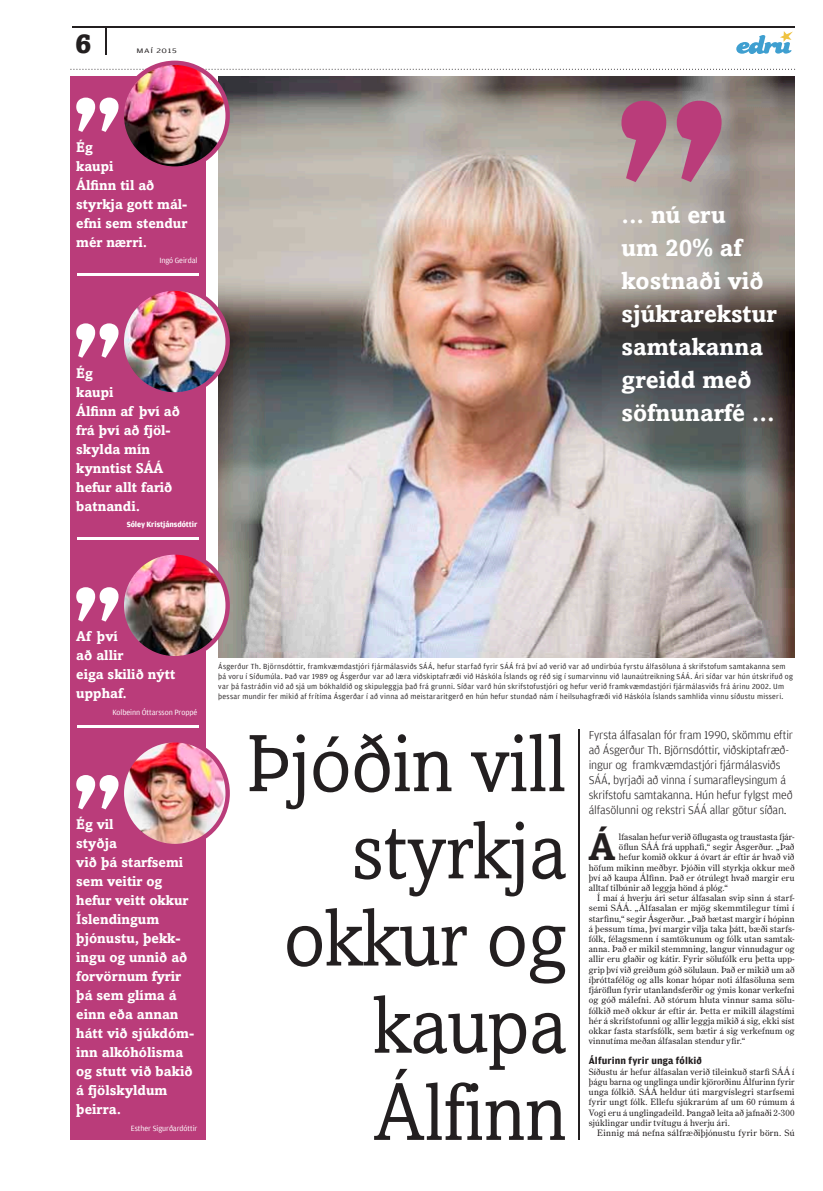
<style>
.page{position:relative;width:823px;height:1191px;background:#fff}
.page>*{position:absolute;margin:0;border:0;box-sizing:border-box;transform-origin:0 0}
.t1{font:81.6px/87.2px "Amasis MT Std";color:#231f20;text-align:right;scale:.93 1}
.t2{font:700 38.1px "Amasis MT Std";color:#231f20}
.t3{font:900 27.3px "Amasis MT Std";color:#231f20}
.t4{font:700 24.2px/32.9px "Amasis MT Std";color:#fff}
.t5{font:700 14px/19px "Amasis MT Std";color:#fff}
.t6{font:300 12px/15px "Amplitude";letter-spacing:-.015em;color:#231f20}
.t7{font:700 10px "Amplitude";letter-spacing:.01em;color:#231f20}
.t8{font:8.7px/10.2px "Century Old Style Std";letter-spacing:.025em;color:#231f20;text-align:justify}
.t9{font:8px "Amplitude";letter-spacing:-.01em;color:#fff}
.t10{font:700 8px "Amplitude";letter-spacing:-.01em;color:#fff}
.t11{font:7.8px/10px "Amplitude";letter-spacing:.03em;color:#231f20}
.t12{font:6.9px "Amplitude";letter-spacing:.065em;color:#231f20;scale:1.43 1}
</style>
<div class="page">
<hr style="left:72px;top:26px;width:722px;height:1px;background:#231f20">
<svg style="left:736px;top:31px;width:56px;height:23px"></svg>
<svg style="left:105px;top:27px;width:1px;height:27px"></svg>
<img style="left:218px;top:182px;width:576px;height:475px">
<hr style="left:578px;top:729px;width:1px;height:410px;background:#231f20">
<div style="left:70px;top:77px;width:135px;height:1063px;background:#ba3c7a"></div>
<img style="left:76px;top:738px;width:154px;height:110px">
<img style="left:76px;top:286px;width:154px;height:110px">
<img style="left:76px;top:550px;width:154px;height:110px">
<hr style="left:77px;top:274px;width:121px;height:2px;background:#fff">
<hr style="left:77px;top:537px;width:121px;height:2px;background:#fff">
<hr style="left:77px;top:725px;width:121px;height:2px;background:#fff">
<svg style="left:70px;top:61px;width:724px;height:121px"></svg>
<h3 class="t3" style="left:75px;top:26px;width:18px">6</h3>
<p class="t12" style="left:136px;top:47px;width:30px">MAÍ 2015</p>
<h3 class="t5" style="left:76px;top:137px;width:113px">Ég<br>kaupi<br>Álfinn til að styrkja gott mál&shy;efni sem stendur mér nærri.</h3>
<p class="t9" style="left:159px;top:256px;width:39px">Ingó Geirdal</p>
<h3 class="t5" style="left:76px;top:363px;width:105px">Ég<br>kaupi<br>Álfinn af því að frá því að fjöl&shy;skylda mín kynntist SÁÁ hefur allt farið batnandi.</h3>
<p class="t10" style="left:127px;top:520px;width:72px">Sóley Kristjánsdóttir</p>
<h3 class="t4" style="left:621px;top:198px;width:156px">... nú eru<br>um 20% af kostnaði við sjúkrarekstur samtakanna greidd með söfnunarfé ...</h3>
<h3 class="t5" style="left:76px;top:627px;width:100px">Af því<br>að allir<br>eiga skilið nýtt upphaf.</h3>
<p class="t9" style="left:112px;top:707px;width:86px">Kolbeinn Óttarsson Proppé</p>
<h3 class="t5" style="left:76px;top:814px;width:119px">Ég vil<br>styðja<br>við þá starfsemi sem veitir og hefur veitt okkur<br>Íslendingum þjónustu, þekk&shy;ingu og unnið að forvörnum fyrir þá sem glíma á einn eða annan hátt við sjúkdóm&shy;inn alkóhólisma og stutt við bakið á fjölskyldum þeirra.</h3>
<p class="t9" style="left:131px;top:1123px;width:68px">Esther Sigurðardóttir</p>
<p class="t11" style="left:218px;top:661px;width:575px">Ásgerður Th. Björnsdóttir, framkvæmdastjóri fjármálasviðs SÁÁ, hefur starfað fyrir SÁÁ frá því að verið var að undirbúa fyrstu álfasöluna á skrifstofum samtakanna sem þá voru í Síðumúla. Það var 1989 og Ásgerður var að læra viðskiptafræði við Háskóla Íslands og réð sig í sumarvinnu við launaútreikning SÁÁ. Ári síðar var hún útskrifuð og var þá fastráðin við að sjá um bókhaldið og skipuleggja það frá grunni. Síðar varð hún skrifstofustjóri og hefur verið framkvæmdastjóri fjármálasviðs frá árinu 2002. Um þessar mundir fer mikið af frítíma Ásgerðar í að vinna að meistararitgerð en hún hefur stundað nám í heilsuhagfræði við Háskóla Íslands samhliða vinnu síðustu misseri.</p>
<h1 class="t1" style="left:246px;top:719px;width:345px">Þjóðin vill styrkja okkur og kaupa<br>Álfinn</h1>
<p class="t6" style="left:588px;top:728px;width:206px">Fyrsta álfasalan fór fram 1990, skömmu eftir að Ásgerður Th. Björnsdóttir, viðskiptafræð&shy;ingur og framkvæmdastjóri fjármálasviðs SÁÁ, byrjaði að vinna í sumarafleysingum á skrifstofu samtakanna. Hún hefur fylgst með álfasölunni og rekstri SÁÁ allar götur síðan.</p>
<h2 class="t2" style="left:588px;top:824px;width:28px">Á</h2>
<p class="t8" style="left:618px;top:831px;width:177px">lfasalan hefur verið öflugasta og traustasta fjár-</p>
<p class="t8" style="left:618px;top:842px;width:177px">öflun SÁÁ frá upphafi,“ segir Ásgerður. „Það</p>
<p class="t8" style="left:618px;top:852px;width:177px">hefur komið okkur á óvart ár eftir ár hvað við</p>
<p class="t8" style="left:588px;top:862px;width:207px">höfum mikinn meðbyr. Þjóðin vill styrkja okkur með</p>
<p class="t8" style="left:588px;top:872px;width:207px">því að kaupa Álfinn. Það er ótrúlegt hvað margir eru</p>
<p class="t8" style="left:588px;top:882px;width:140px">alltaf tilbúnir að leggja hönd á plóg.“</p>
<p class="t8" style="left:597px;top:893px;width:199px">Í maí á hverju ári setur álfasalan svip sinn á starf-</p>
<p class="t8" style="left:588px;top:903px;width:207px">semi SÁÁ. „Álfasalan er mjög skemmtilegur tími í</p>
<p class="t8" style="left:588px;top:913px;width:207px">starfinu,“ segir Ásgerður. „Það bætast margir í hópinn</p>
<p class="t8" style="left:588px;top:923px;width:207px">á þessum tíma, því margir vilja taka þátt, bæði starfs-</p>
<p class="t8" style="left:588px;top:933px;width:207px">fólk, félagsmenn í samtökunum og fólk utan samtak-</p>
<p class="t8" style="left:588px;top:944px;width:207px">anna. Það er mikil stemmning, langur vinnudagur og</p>
<p class="t8" style="left:588px;top:954px;width:207px">allir eru glaðir og kátir. Fyrir sölufólk eru þetta upp-</p>
<p class="t8" style="left:588px;top:964px;width:207px">grip því við greiðum góð sölulaun. Það er mikið um að</p>
<p class="t8" style="left:588px;top:974px;width:207px">íþróttafélög og alls konar hópar noti álfasöluna sem</p>
<p class="t8" style="left:588px;top:984px;width:207px">fjáröflun fyrir utanlandsferðir og ýmis konar verkefni</p>
<p class="t8" style="left:588px;top:995px;width:207px">og góð málefni. Að stórum hluta vinnur sama sölu-</p>
<p class="t8" style="left:588px;top:1005px;width:207px">fólkið með okkur ár eftir ár. Þetta er mikill álagstími</p>
<p class="t8" style="left:588px;top:1015px;width:207px">hér á skrifstofunni og allir leggja mikið á sig, ekki síst</p>
<p class="t8" style="left:588px;top:1025px;width:207px">okkar fasta starfsfólk, sem bætir á sig verkefnum og</p>
<p class="t8" style="left:588px;top:1035px;width:158px">vinnutíma meðan álfasalan stendur yfir.“</p>
<p class="t7" style="left:588px;top:1054px;width:114px">Álfurinn fyrir unga fólkið</p>
<p class="t8" style="left:588px;top:1066px;width:207px">Síðustu ár hefur álfasalan verið tileinkuð starfi SÁÁ í þágu barna og unglinga undir kjörorðinu Álfurinn fyrir unga fólkið. SÁÁ heldur úti margvíslegri starfsemi fyrir ungt fólk. Ellefu sjúkrarúm af um 60 rúmum á Vogi eru á unglingadeild. Þangað leita að jafnaði 2-300 sjúklingar undir tvítugu á hverju ári.</p>
<p class="t8" style="left:597px;top:1127px;width:199px">Einnig má nefna sálfræðiþjónustu fyrir börn. Sú</p>
</div>
